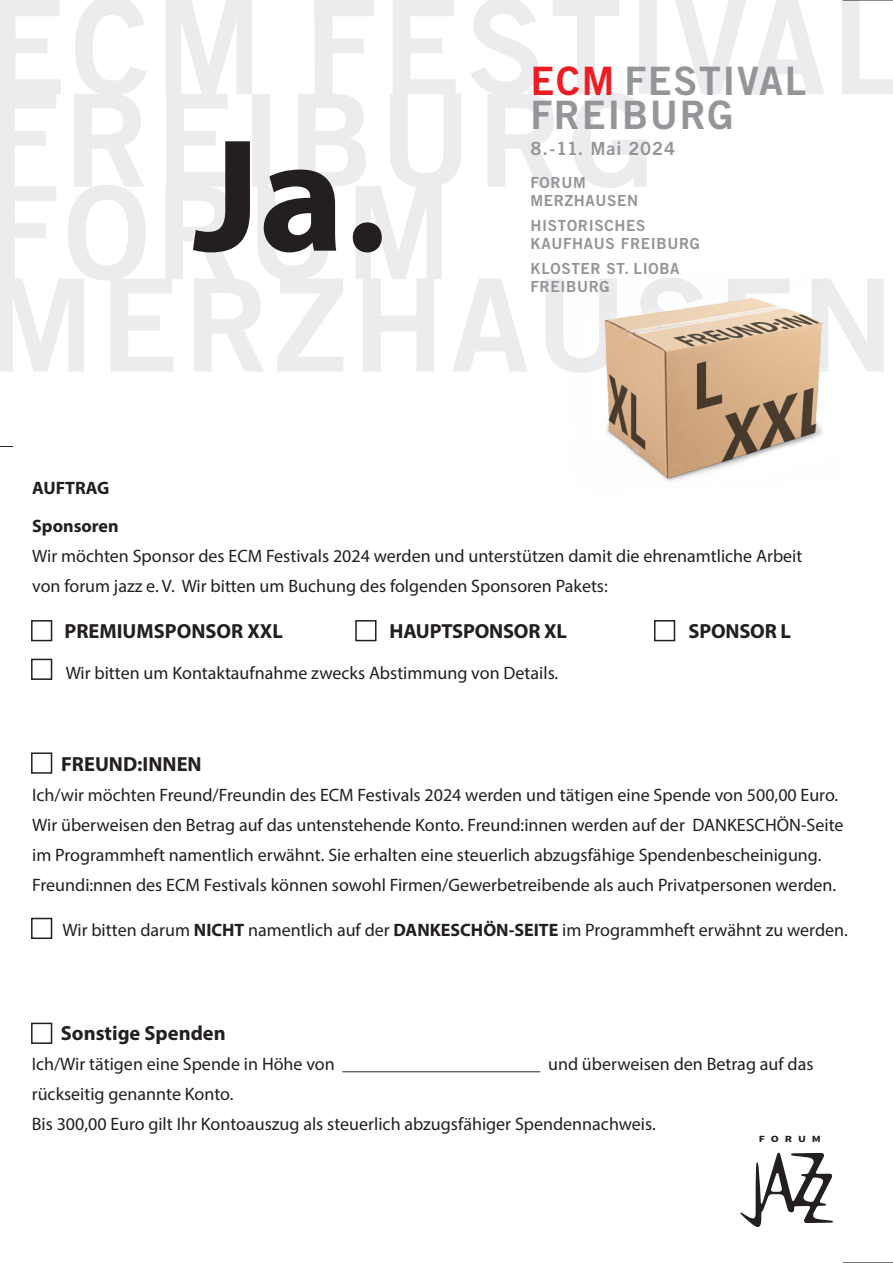
<style>
.page{position:relative;width:893px;height:1263px;background:#fff}
.page>*{position:absolute;margin:0;border:0;box-sizing:border-box;transform-origin:0 0}
.t1{font:700 162.15px "Myriad Pro";color:#231f20}
.t2{font:39.15px/34.5px "Trade Gothic Bold Two";letter-spacing:.04em;color:#939598}
.t3{font:700 20.4px "Myriad Pro";color:#231f20}
.t4{font:18.15px "Trade Gothic Bold Two";letter-spacing:.04em;color:#939598}
.t5{font:18px/30px "Myriad Pro";color:#231f20}
.t6{font:700 18px "Myriad Pro";color:#231f20}
.t7{font:15.3px/18px "Trade Gothic Bold Two";letter-spacing:.04em;color:#939598}
.t8{font:700 9.45px "Source Sans Pro";letter-spacing:.5em;color:#231f20;scale:1.25 1}
.s1{color:#ee1d23}
.s2{font-weight:700}
</style>
<div class="page">
<svg style="left:0;top:0;width:893px;height:372px"></svg>
<div style="left:31px;top:620px;width:21px;height:21px;border:2px solid #231f20"></div>
<div style="left:31px;top:659px;width:21px;height:21px;border:2px solid #231f20"></div>
<div style="left:355px;top:620px;width:21px;height:21px;border:2px solid #231f20"></div>
<div style="left:654px;top:620px;width:21px;height:21px;border:2px solid #231f20"></div>
<div style="left:31px;top:752px;width:21px;height:22px;border:2px solid #231f20"></div>
<div style="left:31px;top:918px;width:21px;height:21px;border:2px solid #231f20"></div>
<div style="left:31px;top:1023px;width:21px;height:21px;border:2px solid #231f20"></div>
<img style="left:565px;top:265px;width:297px;height:216px">
<svg style="left:740px;top:1153px;width:93px;height:74px"></svg>
<hr style="left:843px;top:0;width:50px;height:1px;background:#000">
<hr style="left:843px;top:1262px;width:50px;height:1px;background:#000">
<h1 class="t1" style="left:193px;top:90px;width:195px">Ja.</h1>
<p class="t6" style="left:32px;top:477px;width:79px">AUFTRAG</p>
<h2 class="t2" style="left:530px;top:63px;width:278px"><span class="s1">ECM</span> FESTIVAL<br>FREIBURG</h2>
<p class="t4" style="left:530px;top:137px;width:146px">8.-11. Mai 2024</p>
<p class="t7" style="left:530px;top:173px;width:109px">FORUM<br>MERZHAUSEN</p>
<p class="t7" style="left:530px;top:216px;width:171px">HISTORISCHES<br>KAUFHAUS FREIBURG</p>
<p class="t7" style="left:530px;top:260px;width:151px">KLOSTER ST. LIOBA<br>FREIBURG</p>
<p class="t6" style="left:32px;top:514px;width:88px">Sponsoren</p>
<p class="t5" style="left:32px;top:540px;width:772px">Wir möchten Sponsor des ECM Festivals 2024 werden und unterstützen damit die ehrenamtliche Arbeit von forum jazz e. V. Wir bitten um Buchung des folgenden Sponsoren Pakets:</p>
<p class="t3" style="left:64px;top:618px;width:220px">PREMIUMSPONSOR XXL</p>
<p class="t3" style="left:390px;top:618px;width:179px">HAUPTSPONSOR XL</p>
<p class="t3" style="left:688px;top:618px;width:104px">SPONSOR L</p>
<p class="t5" style="left:66px;top:658px;width:494px">Wir bitten um Kontaktaufnahme zwecks Abstimmung von Details.</p>
<p class="t3" style="left:61px;top:751px;width:142px">FREUND:INNEN</p>
<p class="t5" style="left:32px;top:780px;width:813px">Ich/wir möchten Freund/Freundin des ECM Festivals 2024 werden und tätigen eine Spende von 500,00 Euro.<br>Wir überweisen den Betrag auf das untenstehende Konto. Freund:innen werden auf der DANKESCHÖN-Seite im Programmheft namentlich erwähnt. Sie erhalten eine steuerlich abzugsfähige Spendenbescheinigung.<br>Freundi:nnen des ECM Festivals können sowohl Firmen/Gewerbetreibende als auch Privatpersonen werden.</p>
<p class="t5" style="left:63px;top:914px;width:787px">Wir bitten darum <span class="s2">NICHT</span> namentlich auf der <span class="s2">DANKESCHÖN-SEITE</span> im Programmheft erwähnt zu werden.</p>
<p class="t3" style="left:61px;top:1019px;width:166px">Sonstige Spenden</p>
<p class="t5" style="left:32px;top:1048px;width:783px">Ich/Wir tätigen eine Spende in Höhe von ______________________ und überweisen den Betrag auf das rückseitig genannte Konto.<br>Bis 300,00 Euro gilt Ihr Kontoauszug als steuerlich abzugsfähiger Spendennachweis.</p>
<p class="t8" style="left:759px;top:1132px;width:51px">FORUM</p>
</div>
